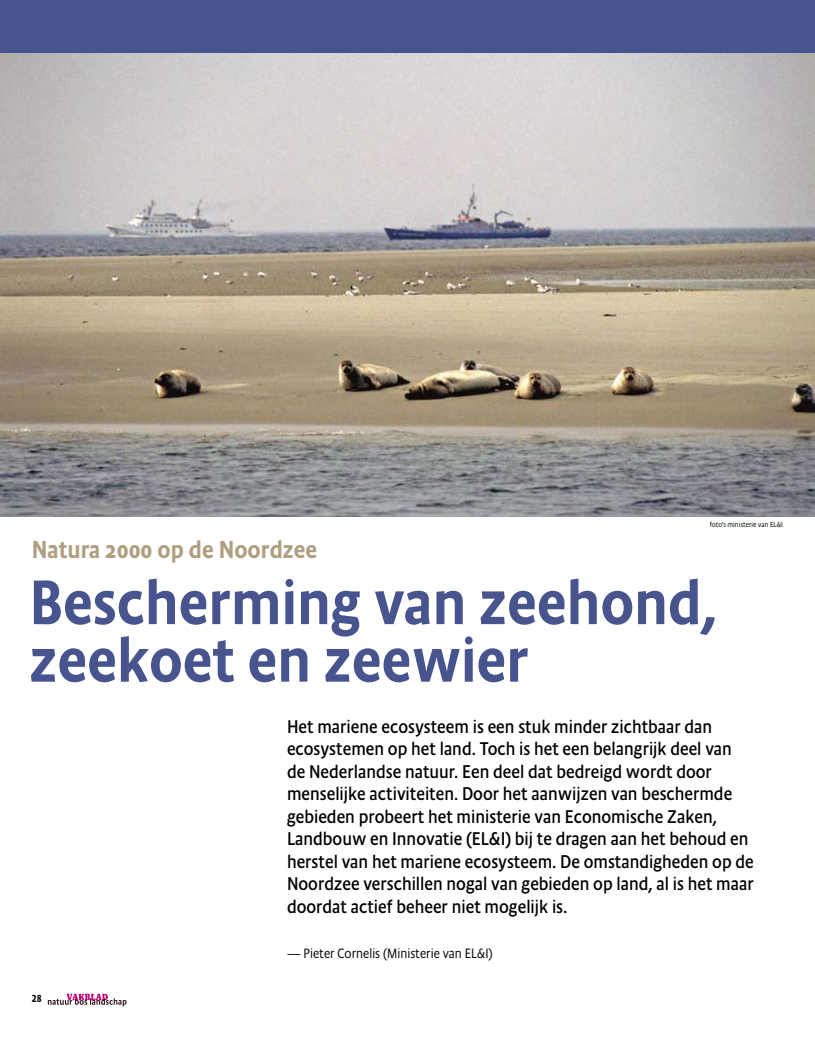
<style>
.page{position:relative;width:815px;height:1046px;background:#fff}
.page>*{position:absolute;margin:0;border:0;box-sizing:border-box;transform-origin:0 0}
.t1{font:500 63.75px/57.5px "Absara Sans LF Head";color:#48548e}
.t2{font:500 25px "Absara Sans Head";color:#ae9f80}
.t3{font:18.75px/22.5px "Absara Sans TF Head";color:#000}
.t4{font:300 13.75px "Absara Sans TF Head";color:#000}
.t5{font:500 10.38px "Absara Sans TF Head";color:#000}
.t6{font:300 7.5px "Absara Sans LF Head";color:#000}
</style>
<div class="page">
<svg style="left:48px;top:993px;width:79px;height:13px"></svg>
<div style="left:0;top:0;width:815px;height:53px;background:#48548e"></div>
<img style="left:0;top:53px;width:815px;height:463px">
<h2 class="t2" style="left:32px;top:534px;width:287px">Natura 2000 op de Noordzee</h2>
<p class="t6" style="left:710px;top:520px;width:75px">foto’s ministerie van EL&amp;I</p>
<h1 class="t1" style="left:30px;top:573px;width:689px">Bescherming van zeehond, zeekoet en zeewier</h1>
<p class="t5" style="left:32px;top:991px;width:11px">28</p>
<p class="t3" style="left:287px;top:715px;width:468px">Het mariene ecosysteem is een stuk minder zichtbaar dan ecosystemen op het land. Toch is het een belangrijk deel van de Nederlandse natuur. Een deel dat bedreigd wordt door menselijke activiteiten. Door het aanwijzen van beschermde gebieden probeert het ministerie van Economische Zaken, Landbouw en Innovatie (EL&amp;I) bij te dragen aan het behoud en herstel van het mariene ecosysteem. De omstandigheden op de Noordzee verschillen nogal van gebieden op land, al is het maar doordat actief beheer niet mogelijk is.</p>
<p class="t4" style="left:287px;top:944px;width:207px">— Pieter Cornelis (Ministerie van EL&amp;I)</p>
</div>
